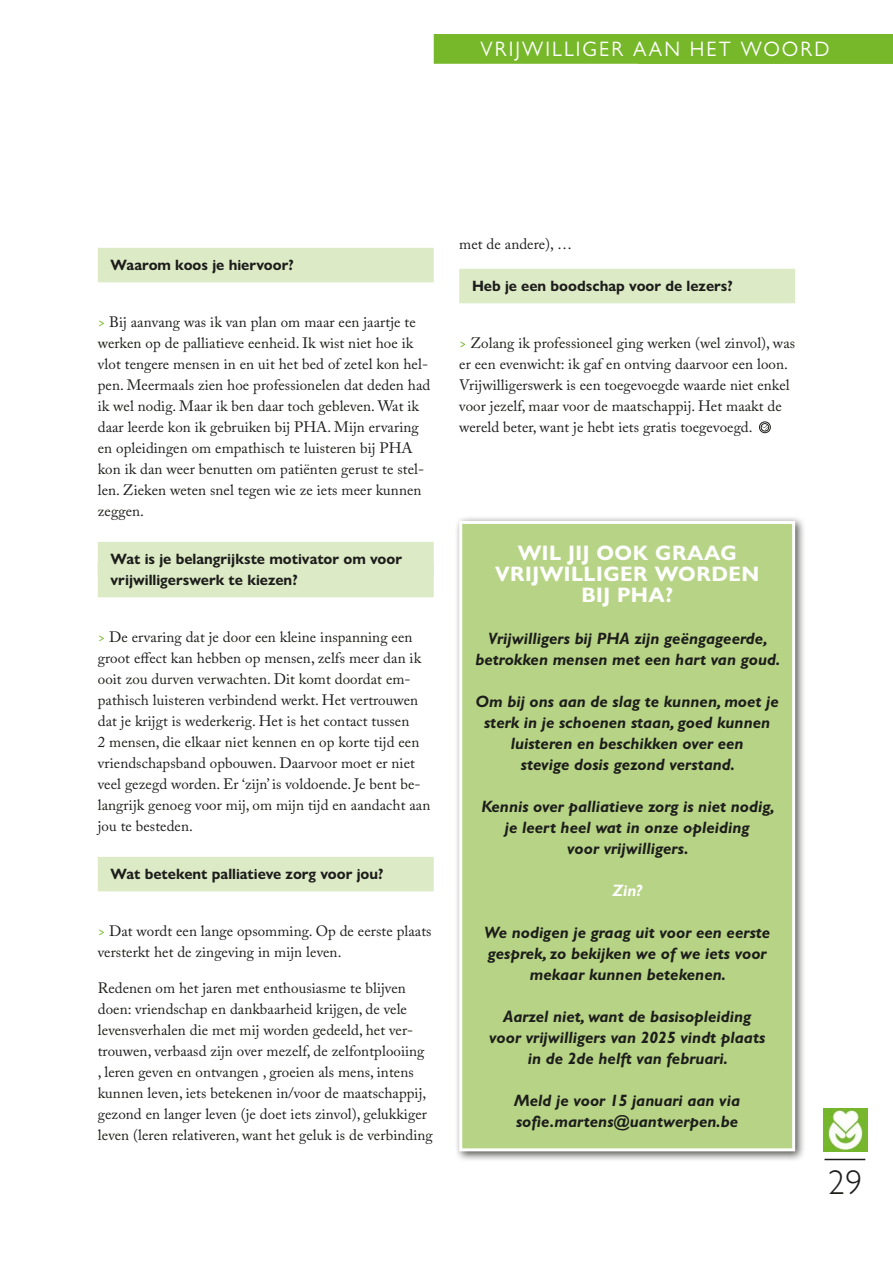
<style>
.page{position:relative;width:893px;height:1263px;background:#fff}
.page>*{position:absolute;margin:0;border:0;box-sizing:border-box;transform-origin:0 0}
.t1{font:300 34.5px "Gill Sans Nova";color:#1d1d1b}
.t2{font:700 21px/21px "Gill Sans Nova";letter-spacing:.02em;color:#fff;text-align:center}
.t3{font:21px "Gill Sans Nova";letter-spacing:.1em;color:#fff}
.t4{font:italic 700 16.5px/21px "Gill Sans Std";color:#1d1d1b;text-align:center}
.t5{font:italic 700 16.5px "Gill Sans Std";color:#fff}
.t6{font:15px/21px "Adobe Caslon Pro";letter-spacing:.005em;color:#1d1d1b}
.t7{font:700 15px/21px "Gill Sans Nova";color:#1d1d1b}
.s1{color:#76b82a}
</style>
<div class="page">
<hr style="left:824px;top:1159px;width:41px;height:1px;background:#1d1d1b">
<img style="left:824px;top:1108px;width:43px;height:44px">
<div style="left:434px;top:34px;width:459px;height:30px;background:#76b82a"></div>
<div style="left:98px;top:248px;width:336px;height:34px;background:#dceac5"></div>
<div style="left:98px;top:542px;width:336px;height:34px;background:#dceac5"></div>
<div style="left:98px;top:563px;width:336px;height:34px;background:#dceac5"></div>
<div style="left:98px;top:857px;width:336px;height:34px;background:#dceac5"></div>
<div style="left:459px;top:269px;width:336px;height:34px;background:#dceac5"></div>
<svg style="left:761px;top:423px;width:8px;height:8px"></svg>
<div style="left:759px;top:421px;width:12px;height:12px;border:1px solid #1d1d1b;border-radius:50%"></div>
<div style="left:761px;top:423px;width:8px;height:8px;border:1px solid #1d1d1b;border-radius:50%"></div>
<div style="left:454px;top:516px;width:352px;height:647px;background:#1d1d1b;opacity:.75"></div>
<div style="left:461px;top:522px;width:333px;height:628px;background:#b7d486"></div>
<div style="left:459px;top:521px;width:336px;height:630px;border:3px solid #fff"></div>
<h2 class="t3" style="left:480px;top:36px;width:351px">VRIJWILLIGER AAN HET WOORD</h2>
<h2 class="t3" style="left:667px;top:36px;width:156px">VRIJWILLIGERS</h2>
<p class="t7" style="left:111px;top:254px;width:185px">Waarom koos je hiervoor?</p>
<p class="t6" style="left:98px;top:311px;width:334px"><span class="s1">&gt;</span> Bij aanvang was ik van plan om maar een jaartje te werken op de palliatieve eenheid. Ik wist niet hoe ik vlot tengere mensen in en uit het bed of zetel kon hel&shy;pen. Meermaals zien hoe professionelen dat deden had ik wel nodig. Maar ik ben daar toch gebleven. Wat ik daar leerde kon ik gebruiken bij PHA. Mijn ervaring en opleidingen om empathisch te luisteren bij PHA kon ik dan weer benutten om patiënten gerust te stel&shy;len. Zieken weten snel tegen wie ze iets meer kunnen zeggen.</p>
<p class="t7" style="left:111px;top:548px;width:293px">Wat is je belangrijkste motivator om voor vrijwilligerswerk te kiezen?</p>
<p class="t6" style="left:98px;top:626px;width:334px"><span class="s1">&gt;</span> De ervaring dat je door een kleine inspanning een groot effect kan hebben op mensen, zelfs meer dan ik ooit zou durven verwachten. Dit komt doordat em&shy;pathisch luisteren verbindend werkt. Het vertrouwen dat je krijgt is wederkerig. Het is het contact tussen<br>2 mensen, die elkaar niet kennen en op korte tijd een vriendschapsband opbouwen. Daarvoor moet er niet veel gezegd worden. Er ‘zijn’ is voldoende. Je bent be&shy;langrijk genoeg voor mij, om mijn tijd en aandacht aan jou te besteden.</p>
<p class="t7" style="left:111px;top:863px;width:274px">Wat betekent palliatieve zorg voor jou?</p>
<p class="t6" style="left:98px;top:920px;width:335px"><span class="s1">&gt;</span> Dat wordt een lange opsomming. Op de eerste plaats versterkt het de zingeving in mijn leven.</p>
<p class="t6" style="left:98px;top:977px;width:337px">Redenen om het jaren met enthousiasme te blijven doen: vriendschap en dankbaarheid krijgen, de vele levensverhalen die met mij worden gedeeld, het ver&shy;trouwen, verbaasd zijn over mezelf, de zelfontplooiing<br>, leren geven en ontvangen , groeien als mens, intens kunnen leven, iets betekenen in/voor de maatschappij, gezond en langer leven (je doet iets zinvol), gelukkiger leven (leren relativeren, want het geluk is de verbinding</p>
<p class="t6" style="left:459px;top:233px;width:114px">met de andere), …</p>
<p class="t7" style="left:472px;top:275px;width:262px">Heb je een boodschap voor de lezers?</p>
<p class="t6" style="left:459px;top:332px;width:337px"><span class="s1">&gt;</span> Zolang ik professioneel ging werken (wel zinvol), was er een evenwicht: ik gaf en ontving daarvoor een loon.<br>Vrijwilligerswerk is een toegevoegde waarde niet enkel voor jezelf, maar voor de maatschappij. Het maakt de wereld beter, want je hebt iets gratis toegevoegd.</p>
<h2 class="t2" style="left:495px;top:543px;width:266px">WIL JIJ OOK GRAAG<br>VRIJWILLIGER WORDEN<br>BIJ PHA?</h2>
<p class="t4" style="left:476px;top:628px;width:306px">Vrijwilligers bij PHA zijn geëngageerde, betrokken mensen met een hart van goud.</p>
<p class="t4" style="left:475px;top:691px;width:305px">Om bij ons aan de slag te kunnen, moet je sterk in je schoenen staan, goed kunnen luisteren en beschikken over een<br>stevige dosis gezond verstand.</p>
<p class="t4" style="left:481px;top:796px;width:295px">Kennis over palliatieve zorg is niet nodig, je leert heel wat in onze opleiding<br>voor vrijwilligers.</p>
<p class="t5" style="left:613px;top:881px;width:31px">Zin?</p>
<p class="t4" style="left:484px;top:922px;width:288px">We nodigen je graag uit voor een eerste gesprek, zo bekijken we of we iets voor mekaar kunnen betekenen.</p>
<p class="t4" style="left:489px;top:1006px;width:278px">Aarzel niet, want de basisopleiding voor vrijwilligers van 2025 vindt plaats in de 2de helft van februari.</p>
<p class="t4" style="left:514px;top:1090px;width:228px;text-align:left">Meld je voor 15 januari aan via sofie.martens@uantwerpen.be</p>
<h1 class="t1" style="left:828px;top:1161px;width:36px">29</h1>
</div>
